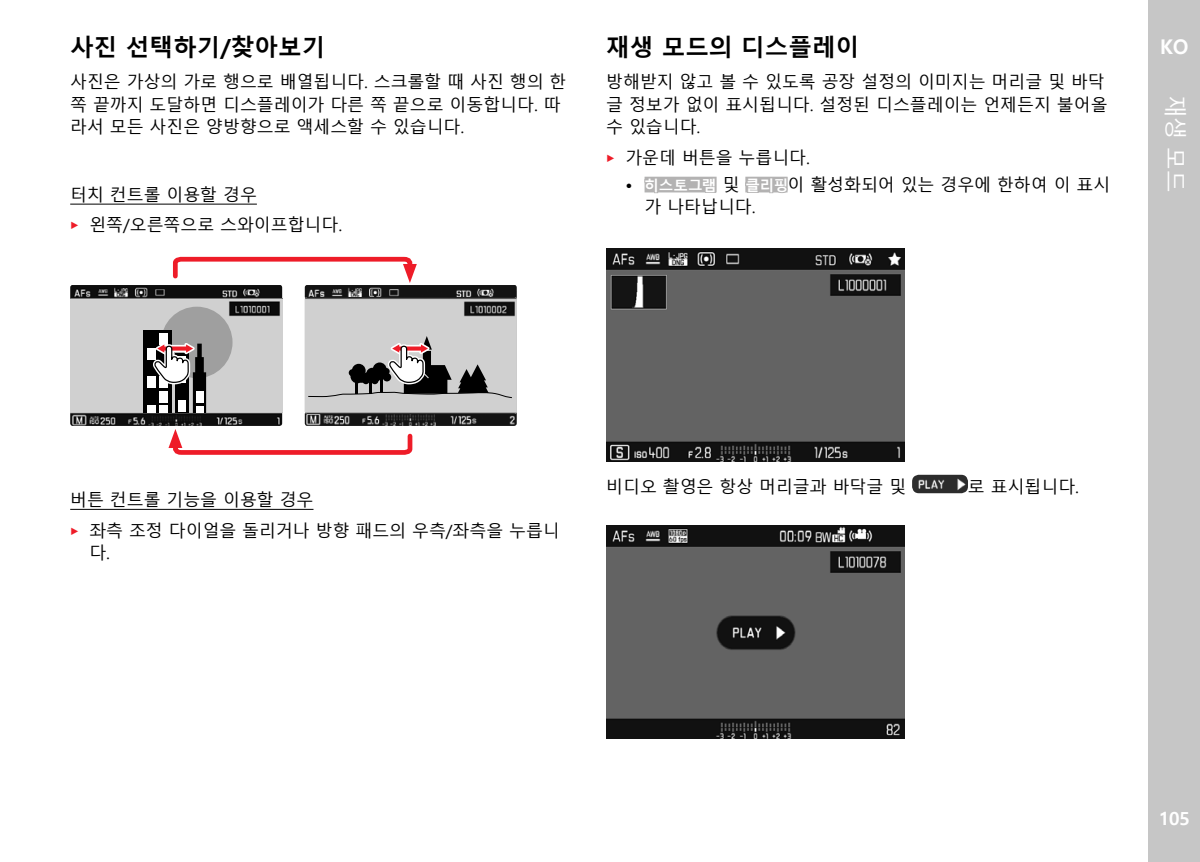
<style>
.page{position:relative;width:1200px;height:862px;background:#fff}
.page>*{position:absolute;margin:0;border:0;box-sizing:border-box;transform-origin:0 0}
.t1{font:700 23.62px "Malgun Gothic";color:#000}
.t2{font:22.5px "Malgun Gothic";color:#fff}
.t3{font:700 20.25px "Malgun Gothic";color:#fff}
.t4{font:700 18px "Malgun Gothic";color:#fff}
.t5{font:16.88px/22.5px "Malgun Gothic";color:#000}
.s1{font-family:"Corporate S";font-weight:300;color:#ee1c28}
.s2{font-weight:700}
.s3{font-weight:700;font-size:14.62px;color:#fff}
</style>
<div class="page">
<div style="left:1148px;top:0;width:51px;height:861px;background:#c6c6c6"></div>
<hr style="left:70px;top:203px;width:187px;height:1px;background:#000">
<hr style="left:70px;top:508px;width:243px;height:1px;background:#000">
<svg style="left:70px;top:256px;width:442px;height:199px"></svg>
<svg style="left:644px;top:176px;width:73px;height:18px"></svg>
<svg style="left:745px;top:176px;width:43px;height:18px"></svg>
<img style="left:606px;top:248px;width:297px;height:213px">
<img style="left:912px;top:474px;width:55px;height:19px">
<img style="left:606px;top:525px;width:298px;height:212px">
<h1 class="t1" style="left:70px;top:34px;width:256px">사진 선택하기/찾아보기</h1>
<p class="t5" style="left:70px;top:71px;width:497px">사진은 가상의 가로 행으로 배열됩니다. 스크롤할 때 사진 행의 한 쪽 끝까지 도달하면 디스플레이가 다른 쪽 끝으로 이동합니다. 따 라서 모든 사진은 양방향으로 액세스할 수 있습니다.</p>
<p class="t5" style="left:70px;top:180px;width:273px;line-height:30.4px">터치 컨트롤 이용할 경우<br><span class="s1">▸</span> 왼쪽/오른쪽으로 스와이프합니다.</p>
<h1 class="t1" style="left:606px;top:34px;width:254px">재생 모드의 디스플레이</h1>
<p class="t5" style="left:606px;top:71px;width:502px">방해받지 않고 볼 수 있도록 공장 설정의 이미지는 머리글 및 바닥 글 정보가 없이 표시됩니다. 설정된 디스플레이는 언제든지 불어올 수 있습니다.</p>
<p class="t5" style="left:606px;top:147px;width:205px"><span class="s1">▸</span> 가운데 버튼을 누릅니다.</p>
<p class="t5" style="left:644px;top:174px;width:467px;text-indent:-19px"><span class="s2">•</span> <span class="s3">히스토그램</span> 및 <span class="s3">클리핑</span>이 활성화되어 있는 경우에 한하여 이 표시 가 나타납니다.</p>
<p class="t3" style="left:1159px;top:34px;width:30px">KO</p>
<h2 class="t2" style="left:1187px;top:94px;width:99px;rotate:90deg">재생 모드</h2>
<p class="t5" style="left:70px;top:485px;width:491px;line-height:30.4px">버튼 컨트롤 기능을 이용할 경우<br><span class="s1">▸</span> 좌측 조정 다이얼을 돌리거나 방향 패드의 우측/좌측을 누릅니</p>
<p class="t5" style="left:89px;top:541px;width:22px">다.</p>
<p class="t5" style="left:606px;top:476px;width:301px">비디오 촬영은 항상 머리글과 바닥글 및</p>
<p class="t5" style="left:967px;top:476px;width:112px">로 표시됩니다.</p>
<p class="t4" style="left:1158px;top:806px;width:33px">105</p>
</div>
